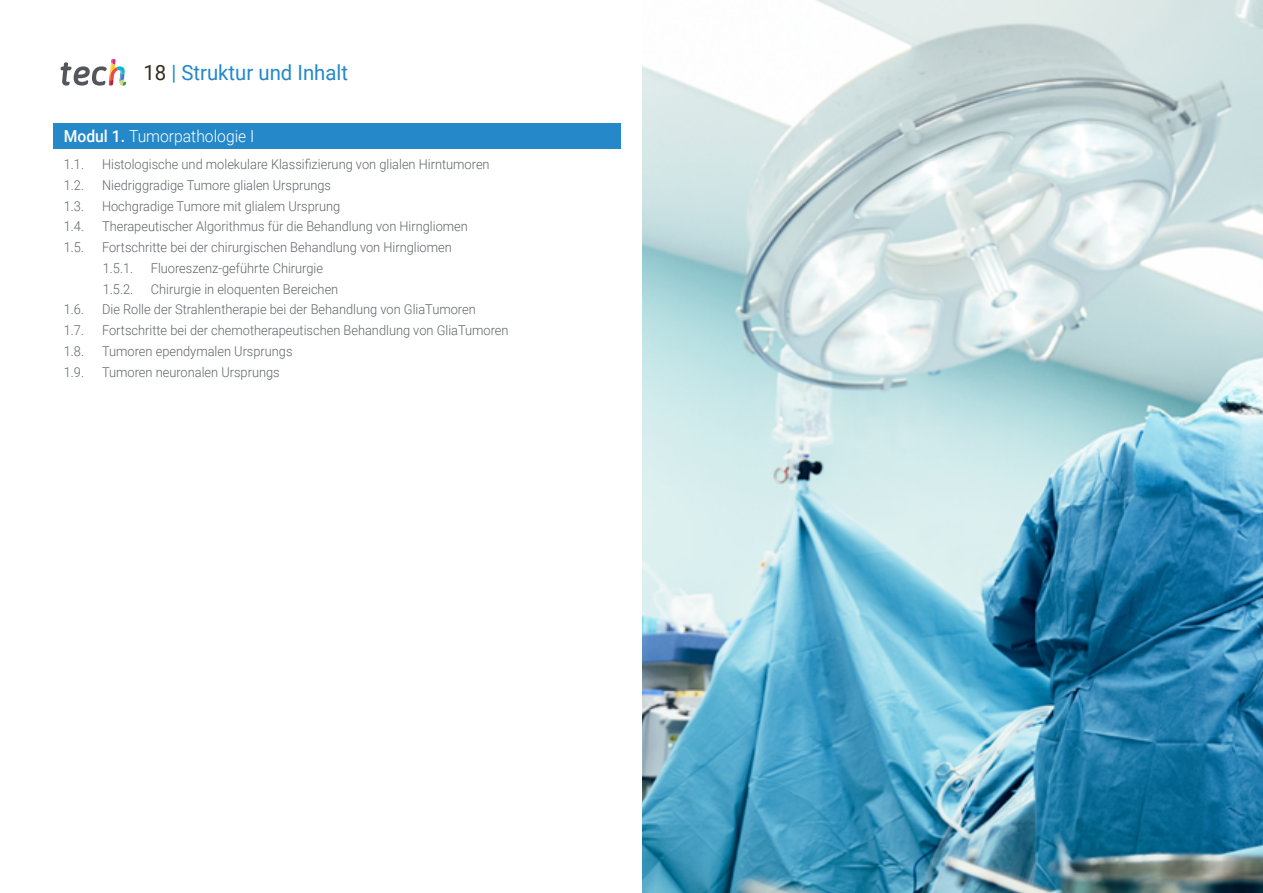
<style>
.page{position:relative;width:1263px;height:893px;background:#fff}
.page>*{position:absolute;margin:0;border:0;box-sizing:border-box;transform-origin:0 0}
.t1{font:21px "Roboto";color:#2488c9}
.t2{font:300 16.5px "Roboto";color:#fff;scale:.95 1}
.t3{font:300 13.5px/20.7px "Roboto";color:#61646a;scale:.95 1}
.s1{color:#312e20}
.s2{font-weight:500}
</style>
<div class="page">
<div style="left:53px;top:123px;width:568px;height:25px;background:#2488c9"></div>
<img style="left:642px;top:0;width:621px;height:893px">
<svg style="left:61px;top:59px;width:65px;height:27px"></svg>
<h1 class="t1" style="left:144px;top:57px;width:206px"><span class="s1">18</span> | Struktur und Inhalt</h1>
<p class="t2" style="left:64px;top:125px;width:202px"><span class="s2">Modul 1.</span> Tumorpathologie I</p>
<p class="t3" style="left:64px;top:154px;width:23px">1.1.</p>
<p class="t3" style="left:102px;top:154px;width:409px">Histologische und molekulare Klassifizierung von glialen Hirntumoren</p>
<p class="t3" style="left:64px;top:174px;width:23px">1.2.</p>
<p class="t3" style="left:102px;top:174px;width:243px">Niedriggradige Tumore glialen Ursprungs</p>
<p class="t3" style="left:64px;top:195px;width:23px">1.3.</p>
<p class="t3" style="left:102px;top:195px;width:252px">Hochgradige Tumore mit glialem Ursprung</p>
<p class="t3" style="left:64px;top:216px;width:23px">1.4.</p>
<p class="t3" style="left:102px;top:216px;width:387px">Therapeutischer Algorithmus für die Behandlung von Hirngliomen</p>
<p class="t3" style="left:64px;top:237px;width:23px">1.5.</p>
<p class="t3" style="left:102px;top:237px;width:370px">Fortschritte bei der chirurgischen Behandlung von Hirngliomen<br>1.5.1.</p>
<p class="t3" style="left:151px;top:257px;width:183px">Fluoreszenz-geführte Chirurgie</p>
<p class="t3" style="left:103px;top:278px;width:34px">1.5.2.</p>
<p class="t3" style="left:151px;top:278px;width:199px">Chirurgie in eloquenten Bereichen</p>
<p class="t3" style="left:64px;top:299px;width:23px">1.6.</p>
<p class="t3" style="left:102px;top:299px;width:395px">Die Rolle der Strahlentherapie bei der Behandlung von GliaTumoren</p>
<p class="t3" style="left:64px;top:320px;width:23px">1.7.</p>
<p class="t3" style="left:102px;top:320px;width:429px">Fortschritte bei der chemotherapeutischen Behandlung von GliaTumoren</p>
<p class="t3" style="left:64px;top:340px;width:23px">1.8.</p>
<p class="t3" style="left:102px;top:340px;width:202px">Tumoren ependymalen Ursprungs</p>
<p class="t3" style="left:64px;top:361px;width:23px">1.9.</p>
<p class="t3" style="left:102px;top:361px;width:188px">Tumoren neuronalen Ursprungs</p>
</div>
